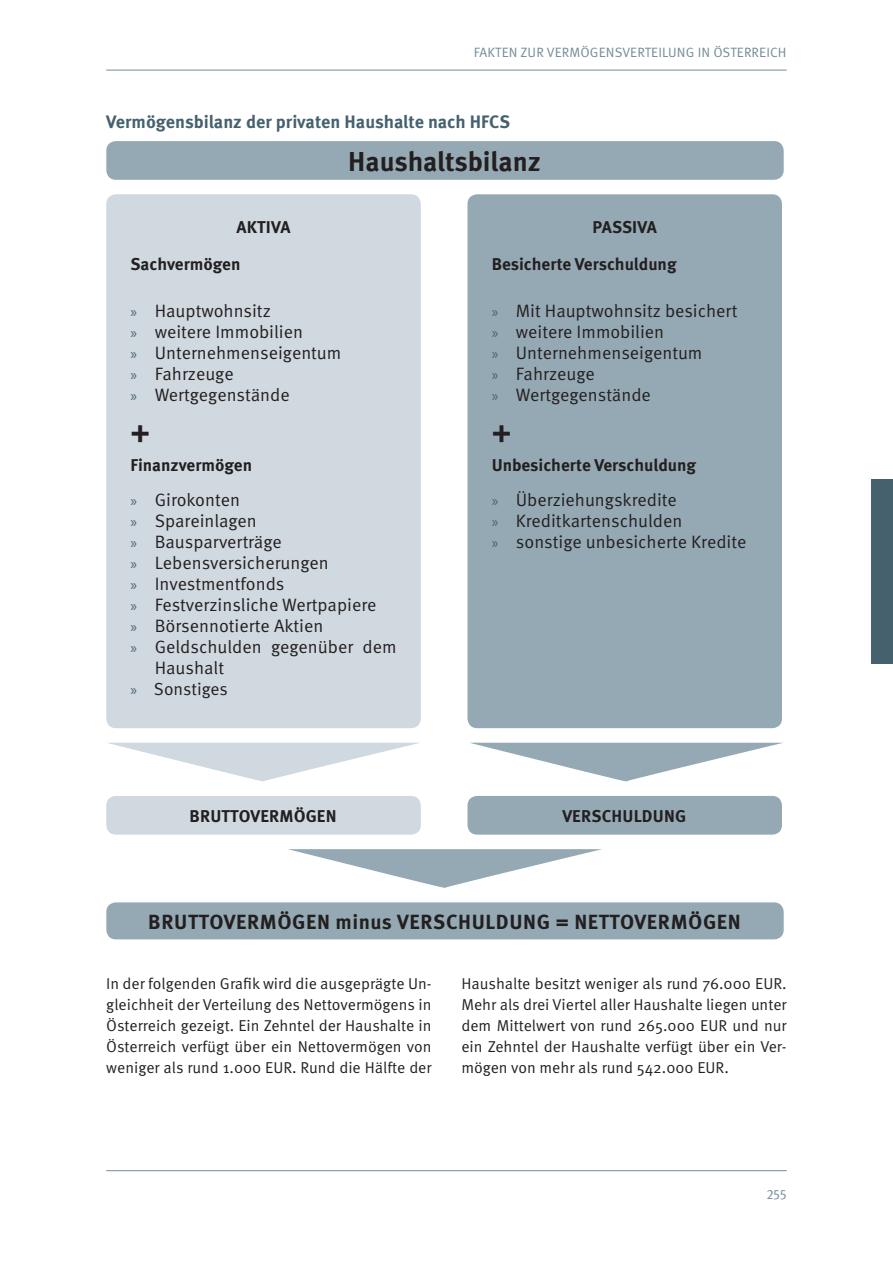
<style>
.page{position:relative;width:893px;height:1263px;background:#fff}
.page>*{position:absolute;margin:0;border:0;box-sizing:border-box;transform-origin:0 0}
.t1{font:700 30.75px "Meta OT";color:#231f20}
.t2{font:700 27.3px "Meta OT";letter-spacing:-.005em;color:#231f20}
.t3{font:700 20.55px "Meta OT";letter-spacing:.03em;color:#231f20}
.Tabellen-Überschrift{font:700 18px "Meta OT";color:#46616e}
.t4{font:17.85px/21px "Meta OT";color:#231f20}
.t5{font:17.4px "Meta OT";color:#231f20}
.t6{font:700 17.1px/36.8px "Meta OT";color:#231f20}
.Fließtext{font:15.75px/21px "Meta OT";color:#231f20;text-align:justify}
.t7{font:13.5px "Meta OT";letter-spacing:.01em;color:#738b97}
.s1{font-family:"Myriad Pro";font-size:15.75px;color:#46616e}
</style>
<div class="page">
<hr style="left:106px;top:1170px;width:681px;height:1px;background:#738b97">
<hr style="left:106px;top:70px;width:681px;height:1px;background:#738b97">
<div style="left:872px;top:479px;width:21px;height:184px;background:#46616e"></div>
<div style="left:106px;top:194px;width:315px;height:534px;background:#cfd9df;border-radius:10px"></div>
<div style="left:106px;top:141px;width:678px;height:39px;background:#95a9b4;border-radius:10px"></div>
<div style="left:106px;top:796px;width:315px;height:39px;background:#cfd9df;border-radius:10px"></div>
<div style="left:106px;top:902px;width:678px;height:37px;background:#95a9b4;border-radius:10px"></div>
<div style="left:467px;top:194px;width:315px;height:534px;background:#95a9b4;border-radius:10px"></div>
<div style="left:467px;top:796px;width:315px;height:39px;background:#95a9b4;border-radius:10px"></div>
<svg style="left:108px;top:743px;width:311px;height:39px"></svg>
<svg style="left:471px;top:743px;width:311px;height:39px"></svg>
<svg style="left:288px;top:849px;width:314px;height:39px"></svg>
<p class="t7" style="left:474px;top:44px;width:314px">FAKTEN ZUR VERMÖGENSVERTEILUNG IN ÖSTERREICH</p>
<p class="Tabellen-Überschrift" style="left:106px;top:111px;width:405px">Vermögensbilanz der privaten Haushalte nach HFCS</p>
<p class="t2" style="left:348px;top:145px;width:194px">Haushaltsbilanz</p>
<p class="t6" style="left:130px;top:209px;width:162px;text-indent:106px">AKTIVA<br>Sachvermögen</p>
<p class="t4" style="left:130px;top:300px;width:212px"><span class="s1">»</span> Hauptwohnsitz<br><span class="s1">»</span> weitere Immobilien<br><span class="s1">»</span> Unternehmenseigentum <span class="s1">»</span> Fahrzeuge<br><span class="s1">»</span> Wertgegenstände</p>
<p class="t1" style="left:130px;top:414px;width:21px">+</p>
<p class="t6" style="left:130px;top:447px;width:123px">Finanzvermögen</p>
<p class="t4" style="left:130px;top:489px;width:111px"><span class="s1">»</span> Girokonten</p>
<p class="t4" style="left:130px;top:510px;width:128px"><span class="s1">»</span> Spareinlagen</p>
<p class="t4" style="left:130px;top:531px;width:153px"><span class="s1">»</span> Bausparverträge</p>
<p class="t4" style="left:130px;top:552px;width:200px"><span class="s1">»</span> Lebensversicherungen</p>
<p class="t4" style="left:130px;top:573px;width:156px"><span class="s1">»</span> Investmentfonds</p>
<p class="t4" style="left:130px;top:594px;width:247px"><span class="s1">»</span> Festverzinsliche Wertpapiere</p>
<p class="t4" style="left:130px;top:615px;width:194px"><span class="s1">»</span> Börsennotierte Aktien</p>
<p class="t4" style="left:130px;top:636px;width:268px"><span class="s1">»</span> Geldschulden gegenüber dem</p>
<p class="t4" style="left:155px;top:657px;width:71px">Haushalt</p>
<p class="t5" style="left:130px;top:678px;width:99px"><span class="s1">»</span> Sonstiges</p>
<p class="t6" style="left:190px;top:798px;width:149px">BRUTTOVERMÖGEN</p>
<p class="t6" style="left:492px;top:209px;width:187px;line-height:37.5px;text-indent:101px">PASSIVA<br>Besicherte Verschuldung</p>
<p class="t4" style="left:492px;top:300px;width:247px"><span class="s1">»</span> Mit Hauptwohnsitz besichert <span class="s1">»</span> weitere Immobilien<br><span class="s1">»</span> Unternehmenseigentum<br><span class="s1">»</span> Fahrzeuge<br><span class="s1">»</span> Wertgegenstände</p>
<p class="t1" style="left:492px;top:414px;width:21px">+</p>
<p class="t6" style="left:492px;top:447px;width:206px">Unbesicherte Verschuldung</p>
<p class="t4" style="left:492px;top:489px;width:256px"><span class="s1">»</span> Überziehungskredite<br><span class="s1">»</span> Kreditkartenschulden<br><span class="s1">»</span> sonstige unbesicherte Kredite</p>
<p class="t6" style="left:562px;top:798px;width:125px">VERSCHULDUNG</p>
<p class="t3" style="left:148px;top:909px;width:594px">BRUTTOVERMÖGEN minus VERSCHULDUNG = NETTOVERMÖGEN</p>
<p class="Fließtext" style="left:106px;top:973px;width:327px">In der folgenden Grafik wird die ausgeprägte Un&shy;gleichheit der Verteilung des Nettovermögens in Österreich gezeigt. Ein Zehntel der Haushalte in Österreich verfügt über ein Nettovermögen von weniger als rund 1.000 EUR. Rund die Hälfte der</p>
<p class="Fließtext" style="left:461px;top:973px;width:327px">Haushalte besitzt weniger als rund 76.000 EUR.<br>Mehr als drei Viertel aller Haushalte liegen unter dem Mittelwert von rund 265.000 EUR und nur ein Zehntel der Haushalte verfügt über ein Ver&shy;mögen von mehr als rund 542.000 EUR.</p>
<p class="t7" style="left:766px;top:1186px;width:22px">255</p>
</div>
